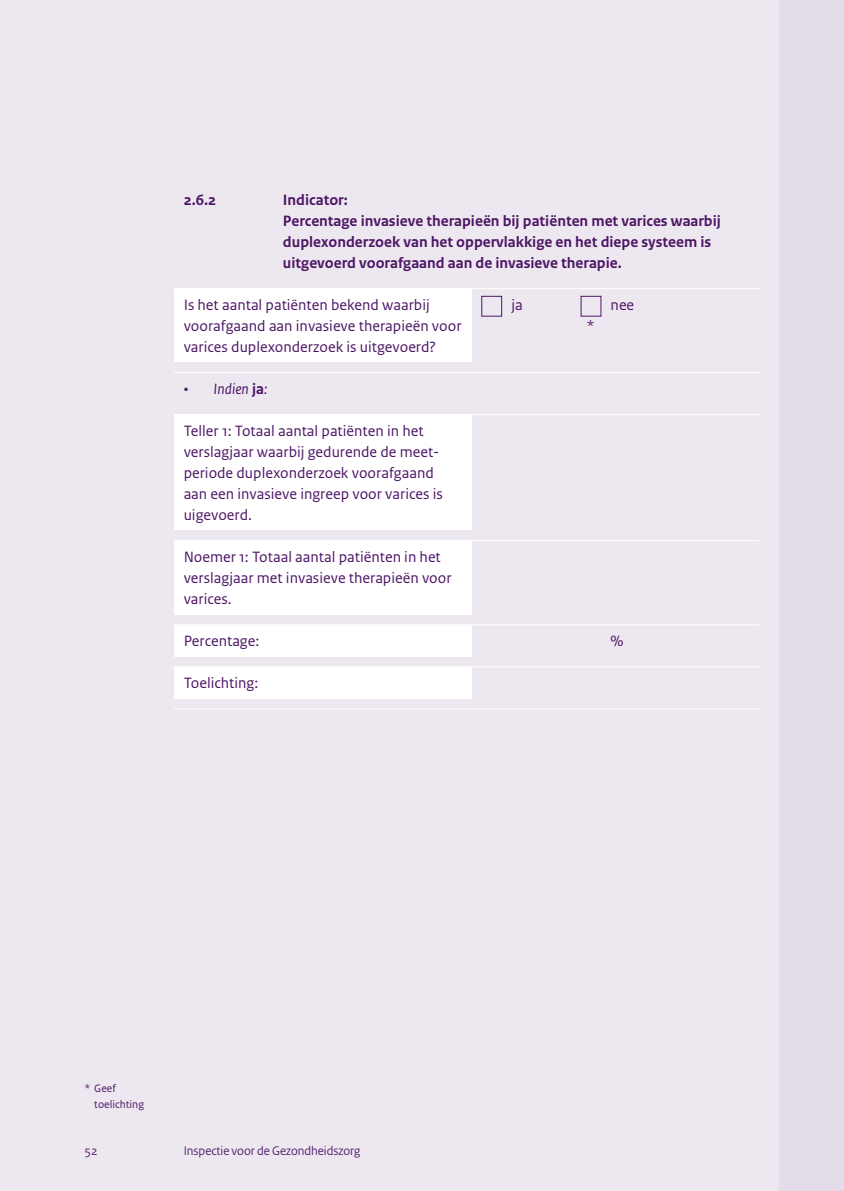
<style>
.page{position:relative;width:844px;height:1191px;background:#fff}
.page>*{position:absolute;margin:0;border:0;box-sizing:border-box;transform-origin:0 0}
.t1{font:15.75px/21px "Rijksoverheid Sans Text";color:#4d1665}
.t2{font:700 15.75px/21px "Rijksoverheid Sans Text";color:#4d1665}
.t3{font:italic 15.75px "Rijksoverheid Sans Text";color:#4d1665}
.t4{font:13.12px "Rijksoverheid Sans";color:#4d1665}
.t5{font:11.38px/15.8px "Rijksoverheid Sans Text";color:#4d1665}
.s1{font-weight:700;font-style:normal}
</style>
<div class="page">
<div style="left:0;top:0;width:843px;height:1191px;background:#ede8f0"></div>
<div style="left:779px;top:0;width:64px;height:1191px;background:#e4dce8"></div>
<div style="left:174px;top:289px;width:297px;height:73px;background:#fff"></div>
<div style="left:174px;top:415px;width:297px;height:115px;background:#fff"></div>
<div style="left:174px;top:541px;width:297px;height:73px;background:#fff"></div>
<div style="left:174px;top:625px;width:297px;height:31px;background:#fff"></div>
<div style="left:174px;top:667px;width:297px;height:31px;background:#fff"></div>
<hr style="left:174px;top:288px;width:585px;height:1px;background:#fff">
<hr style="left:174px;top:372px;width:585px;height:1px;background:#fff">
<hr style="left:174px;top:414px;width:585px;height:1px;background:#fff">
<hr style="left:174px;top:540px;width:585px;height:1px;background:#fff">
<hr style="left:174px;top:624px;width:585px;height:1px;background:#fff">
<hr style="left:174px;top:666px;width:585px;height:1px;background:#fff">
<hr style="left:174px;top:708px;width:585px;height:1px;background:#fff">
<p class="t2" style="left:184px;top:189px;width:34px">2.6.2</p>
<p class="t2" style="left:283px;top:189px;width:439px">Indicator:<br>Percentage invasieve therapieën bij patiënten met varices waarbij duplexonderzoek van het oppervlakkige en het diepe systeem is uitgevoerd voorafgaand aan de invasieve therapie.</p>
<p class="t1" style="left:184px;top:294px;width:247px">Is het aantal patiënten bekend waarbij</p>
<p class="t1" style="left:511px;top:294px;width:13px">ja</p>
<p class="t1" style="left:610px;top:294px;width:25px">nee</p>
<p class="t1" style="left:184px;top:315px;width:279px">voorafgaand aan invasieve therapieën voor</p>
<p class="t1" style="left:586px;top:315px;width:10px">*</p>
<p class="t1" style="left:184px;top:336px;width:254px">varices duplexonderzoek is uitgevoerd?</p>
<p class="t3" style="left:184px;top:380px;width:85px">• Indien <span class="s1">ja</span>:</p>
<p class="t1" style="left:184px;top:420px;width:261px">Teller 1: Totaal aantal patiënten in het verslagjaar waarbij gedurende de meet&shy;periode duplexonderzoek voorafgaand aan een invasieve ingreep voor varices is uigevoerd.</p>
<p class="t1" style="left:184px;top:546px;width:269px">Noemer 1: Totaal aantal patiënten in het verslagjaar met invasieve therapieën voor varices.</p>
<p class="t1" style="left:184px;top:630px;width:77px">Percentage:</p>
<p class="t1" style="left:610px;top:630px;width:15px">%</p>
<p class="t1" style="left:184px;top:672px;width:76px">Toelichting:</p>
<p class="t5" style="left:94px;top:1080px;width:51px;text-indent:-10px">* Geef toelichting</p>
<p class="t4" style="left:84px;top:1142px;width:15px">52</p>
<p class="t4" style="left:184px;top:1142px;width:178px">Inspectie voor de Gezondheidszorg</p>
</div>
